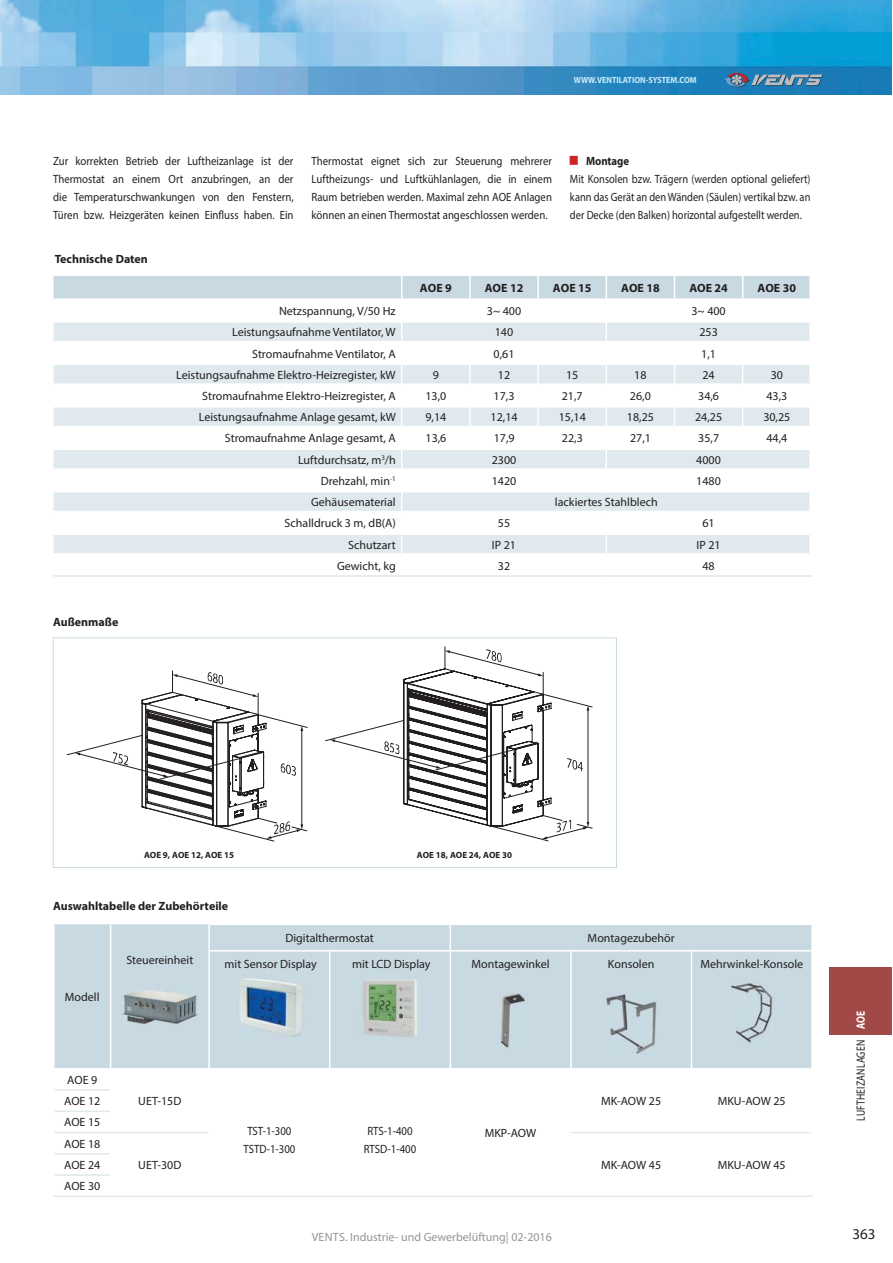
<style>
.page{position:relative;width:893px;height:1263px;background:#fff}
.page>*{position:absolute;margin:0;border:0;box-sizing:border-box;transform-origin:0 0}
.t1{font:15px "Myriad Pro";color:#231f20}
.t2{font:12px/21.3px "Myriad Pro";color:#231f20;text-align:justify}
.t3{font:12px/18px "Myriad Pro";color:#231f20;text-align:center;scale:.9 1}
.t4{font:12px/18px "Myriad Pro";color:#231f20;text-align:justify;scale:.87 1}
.t5{font:700 12px "Myriad Pro";color:#231f20}
.t6{font:12px "Myriad Pro";color:#939598}
.t7{font:12px "Myriad Pro";letter-spacing:.02em;color:#231f20;scale:.8 1}
.t8{font:700 12px "Myriad Pro";color:#231f20;scale:.9 1}
.t9{font:700 12px "Myriad Pro";color:#fff;scale:.8 1}
.t10{font:700 9px "Myriad Pro";color:#231f20}
.t11{font:700 9px "Myriad Pro";color:#c7eafb;scale:.9 1}
</style>
<div class="page">
<img style="left:1px;top:0;width:891px;height:94px">
<svg style="left:724px;top:73px;width:99px;height:14px"></svg>
<div style="left:829px;top:967px;width:63px;height:68px;background:#a14946"></div>
<svg style="left:54px;top:275px;width:757px;height:278px"></svg>
<hr style="left:605px;top:533px;width:2px;height:22px;background:#fff">
<hr style="left:54px;top:575px;width:552px;height:2px;background:#dfe9ee">
<hr style="left:606px;top:575px;width:206px;height:2px;background:#dfe9ee">
<svg style="left:172px;top:668px;width:380px;height:174px"></svg>
<svg style="left:325px;top:720px;width:193px;height:50px"></svg>
<svg style="left:567px;top:758px;width:16px;height:13px"></svg>
<svg style="left:67px;top:671px;width:236px;height:168px"></svg>
<hr style="left:588px;top:710px;width:1px;height:113px;background:#221e1f">
<svg style="left:445px;top:647px;width:148px;height:64px"></svg>
<svg style="left:490px;top:815px;width:103px;height:26px"></svg>
<div style="left:53px;top:638px;width:564px;height:230px;border:1px solid #c8d9e2"></div>
<div style="left:55px;top:924px;width:756px;height:144px;background:#c8d9e2"></div>
<hr style="left:210px;top:922px;width:603px;height:3px;background:#fff">
<svg style="left:110px;top:924px;width:1px;height:27px"></svg>
<hr style="left:208px;top:924px;width:2px;height:26px;background:#fff">
<hr style="left:449px;top:925px;width:2px;height:25px;background:#fff">
<hr style="left:110px;top:951px;width:1px;height:117px;background:#fff">
<hr style="left:208px;top:952px;width:2px;height:116px;background:#fff">
<hr style="left:329px;top:952px;width:1px;height:116px;background:#fff">
<hr style="left:449px;top:952px;width:2px;height:116px;background:#fff">
<hr style="left:570px;top:952px;width:2px;height:116px;background:#fff">
<hr style="left:691px;top:952px;width:1px;height:116px;background:#fff">
<hr style="left:571px;top:1196px;width:242px;height:1px;background:#dfe9ee">
<hr style="left:111px;top:1196px;width:460px;height:1px;background:#dfe9ee">
<hr style="left:208px;top:950px;width:605px;height:2px;background:#fff">
<hr style="left:55px;top:1089px;width:55px;height:2px;background:#dfe9ee">
<hr style="left:55px;top:1111px;width:55px;height:1px;background:#dfe9ee">
<hr style="left:55px;top:1132px;width:56px;height:1px;background:#dfe9ee">
<hr style="left:55px;top:1153px;width:55px;height:2px;background:#dfe9ee">
<hr style="left:55px;top:1174px;width:55px;height:2px;background:#dfe9ee">
<hr style="left:53px;top:1196px;width:58px;height:1px;background:#dfe9ee">
<hr style="left:111px;top:1132px;width:97px;height:1px;background:#dfe9ee">
<hr style="left:572px;top:1132px;width:239px;height:1px;background:#dfe9ee">
<img style="left:121px;top:988px;width:78px;height:38px">
<img style="left:231px;top:975px;width:76px;height:64px">
<img style="left:360px;top:975px;width:60px;height:68px">
<img style="left:493px;top:987px;width:35px;height:64px">
<img style="left:604px;top:992px;width:55px;height:64px">
<img style="left:729px;top:981px;width:45px;height:64px">
<p class="t11" style="left:574px;top:77px;width:138px">WWW.VENTILATION-SYSTEM.COM</p>
<p class="t3" style="left:53px;top:152px;width:269px;text-align:justify">Zur korrekten Betrieb der Luftheizanlage ist der Thermostat an einem Ort anzubringen, an der die Temperaturschwankungen von den Fenstern, Türen bzw. Heizgeräten keinen Einfluss haben. Ein</p>
<p class="t3" style="left:311px;top:152px;width:269px;text-align:justify">Thermostat eignet sich zur Steuerung mehrerer Luftheizungs- und Luftkühlanlagen, die in einem Raum betrieben werden. Maximal zehn AOE Anlagen können an einen Thermostat angeschlossen werden.</p>
<p class="t8" style="left:586px;top:156px;width:49px">Montage</p>
<p class="t4" style="left:570px;top:170px;width:278px">Mit Konsolen bzw. Trägern (werden optional geliefert) kann das Gerät an den Wänden (Säulen) vertikal bzw. an der Decke (den Balken) horizontal aufgestellt werden.</p>
<p class="t5" style="left:55px;top:255px;width:95px">Technische Daten</p>
<p class="t5" style="left:53px;top:617px;width:67px">Außenmaße</p>
<p class="t5" style="left:420px;top:283px;width:33px">AОЕ 9</p>
<p class="t5" style="left:485px;top:283px;width:40px">AОЕ 12</p>
<p class="t5" style="left:553px;top:283px;width:40px">AОЕ 15</p>
<p class="t5" style="left:621px;top:283px;width:40px">AОЕ 18</p>
<p class="t5" style="left:689px;top:283px;width:40px">AОЕ 24</p>
<p class="t5" style="left:757px;top:283px;width:40px">AОЕ 30</p>
<p class="t2" style="left:279px;top:301px;width:118px">Netzspannung, V/50 Hz</p>
<p class="t2" style="left:487px;top:301px;width:36px">3~ 400</p>
<p class="t2" style="left:691px;top:301px;width:36px">3~ 400</p>
<p class="t2" style="left:232px;top:322px;width:165px">Leistungsaufnahme Ventilator, W</p>
<p class="t2" style="left:495px;top:322px;width:20px">140</p>
<p class="t2" style="left:699px;top:322px;width:20px">253</p>
<p class="t2" style="left:252px;top:344px;width:145px">Stromaufnahme Ventilator, A</p>
<p class="t2" style="left:494px;top:344px;width:22px">0,61</p>
<p class="t2" style="left:701px;top:344px;width:16px">1,1</p>
<p class="t2" style="left:176px;top:365px;width:221px">Leistungsaufnahme Elektro-Heizregister, kW</p>
<p class="t2" style="left:433px;top:365px;width:8px">9</p>
<p class="t2" style="left:498px;top:365px;width:14px">12</p>
<p class="t2" style="left:566px;top:365px;width:14px">15</p>
<p class="t2" style="left:634px;top:365px;width:14px">18</p>
<p class="t2" style="left:702px;top:365px;width:14px">24</p>
<p class="t2" style="left:771px;top:365px;width:14px">30</p>
<p class="t2" style="left:202px;top:386px;width:195px">Stromaufnahme Elektro-Heizregister, A</p>
<p class="t2" style="left:425px;top:386px;width:22px">13,0</p>
<p class="t2" style="left:494px;top:386px;width:22px">17,3</p>
<p class="t2" style="left:562px;top:386px;width:22px">21,7</p>
<p class="t2" style="left:630px;top:386px;width:22px">26,0</p>
<p class="t2" style="left:698px;top:386px;width:22px">34,6</p>
<p class="t2" style="left:766px;top:386px;width:22px">43,3</p>
<p class="t2" style="left:199px;top:407px;width:198px">Leistungsaufnahme Anlage gesamt, kW</p>
<p class="t2" style="left:425px;top:407px;width:22px">9,14</p>
<p class="t2" style="left:490px;top:407px;width:29px">12,14</p>
<p class="t2" style="left:559px;top:407px;width:29px">15,14</p>
<p class="t2" style="left:627px;top:407px;width:29px">18,25</p>
<p class="t2" style="left:695px;top:407px;width:29px">24,25</p>
<p class="t2" style="left:763px;top:407px;width:29px">30,25</p>
<p class="t2" style="left:225px;top:429px;width:173px">Stromaufnahme Anlage gesamt, A</p>
<p class="t2" style="left:425px;top:429px;width:22px">13,6</p>
<p class="t2" style="left:494px;top:429px;width:22px">17,9</p>
<p class="t2" style="left:562px;top:429px;width:22px">22,3</p>
<p class="t2" style="left:630px;top:429px;width:22px">27,1</p>
<p class="t2" style="left:698px;top:429px;width:22px">35,7</p>
<p class="t2" style="left:766px;top:429px;width:22px">44,4</p>
<p class="t2" style="left:298px;top:450px;width:99px">Luftdurchsatz, m<sup>3</sup>/h</p>
<p class="t2" style="left:492px;top:450px;width:26px">2300</p>
<p class="t2" style="left:696px;top:450px;width:26px">4000</p>
<p class="t2" style="left:321px;top:471px;width:76px">Drehzahl, min<sup>-1</sup></p>
<p class="t2" style="left:492px;top:471px;width:26px">1420</p>
<p class="t2" style="left:696px;top:471px;width:26px">1480</p>
<p class="t2" style="left:311px;top:492px;width:86px">Gehäusematerial</p>
<p class="t2" style="left:555px;top:492px;width:104px">lackiertes Stahlblech</p>
<p class="t2" style="left:285px;top:513px;width:113px">Schalldruck 3 m, dB(A)</p>
<p class="t2" style="left:498px;top:513px;width:14px">55</p>
<p class="t2" style="left:702px;top:513px;width:14px">61</p>
<p class="t2" style="left:348px;top:535px;width:49px">Schutzart</p>
<p class="t2" style="left:492px;top:535px;width:26px">IP 21</p>
<p class="t2" style="left:696px;top:535px;width:26px">IP 21</p>
<p class="t2" style="left:337px;top:556px;width:60px">Gewicht, kg</p>
<p class="t2" style="left:498px;top:556px;width:14px">32</p>
<p class="t2" style="left:702px;top:556px;width:14px">48</p>
<p class="t10" style="left:144px;top:851px;width:92px">AОЕ 9, AОЕ 12, AОЕ 15</p>
<p class="t10" style="left:417px;top:851px;width:97px">AОЕ 18, AОЕ 24, AОЕ 30</p>
<p class="t5" style="left:53px;top:901px;width:177px">Auswahltabelle der Zubehörteile</p>
<p class="t2" style="left:65px;top:987px;width:36px">Modell</p>
<p class="t2" style="left:126px;top:950px;width:69px">Steuereinheit</p>
<p class="t2" style="left:67px;top:1070px;width:32px">AОЕ 9</p>
<p class="t2" style="left:285px;top:928px;width:90px">Digitalthermostat</p>
<p class="t2" style="left:588px;top:928px;width:89px">Montagezubehör</p>
<p class="t2" style="left:225px;top:954px;width:94px">mit Sensor Display</p>
<p class="t2" style="left:352px;top:954px;width:80px">mit LCD Display</p>
<p class="t2" style="left:471px;top:954px;width:80px">Montagewinkel</p>
<p class="t2" style="left:608px;top:954px;width:48px">Konsolen</p>
<p class="t2" style="left:700px;top:954px;width:104px">Mehrwinkel-Konsole</p>
<p class="t2" style="left:64px;top:1091px;width:38px">AОЕ 12</p>
<p class="t2" style="left:601px;top:1091px;width:61px">MK-AOW 25</p>
<p class="t2" style="left:718px;top:1091px;width:69px">MKU-AOW 25</p>
<p class="t2" style="left:64px;top:1113px;width:38px">AОЕ 15<br>AОЕ 18<br>AОЕ 24</p>
<p class="t2" style="left:138px;top:1091px;width:45px">UET-15D</p>
<p class="t3" style="left:243px;top:1123px;width:59px">TST-1-300<br>TSTD-1-300</p>
<p class="t3" style="left:364px;top:1123px;width:60px">RTS-1-400<br>RTSD-1-400</p>
<p class="t2" style="left:485px;top:1123px;width:53px">MKP-AOW</p>
<p class="t2" style="left:138px;top:1155px;width:45px">UET-30D</p>
<p class="t2" style="left:601px;top:1155px;width:61px">MK-AOW 45</p>
<p class="t2" style="left:718px;top:1155px;width:69px">MKU-AOW 45</p>
<p class="t2" style="left:64px;top:1176px;width:38px">AОЕ 30</p>
<p class="t6" style="left:312px;top:1233px;width:242px">VENTS. Industrie- und Gewerbelüftung| 02-2016</p>
<p class="t9" style="left:856px;top:1029px;width:25px;rotate:-90deg">AОЕ</p>
<p class="t7" style="left:856px;top:1121px;width:102px;rotate:-90deg">LUFTHEIZANLAGEN</p>
<p class="t1" style="left:852px;top:1229px;width:25px">363</p>
</div>
